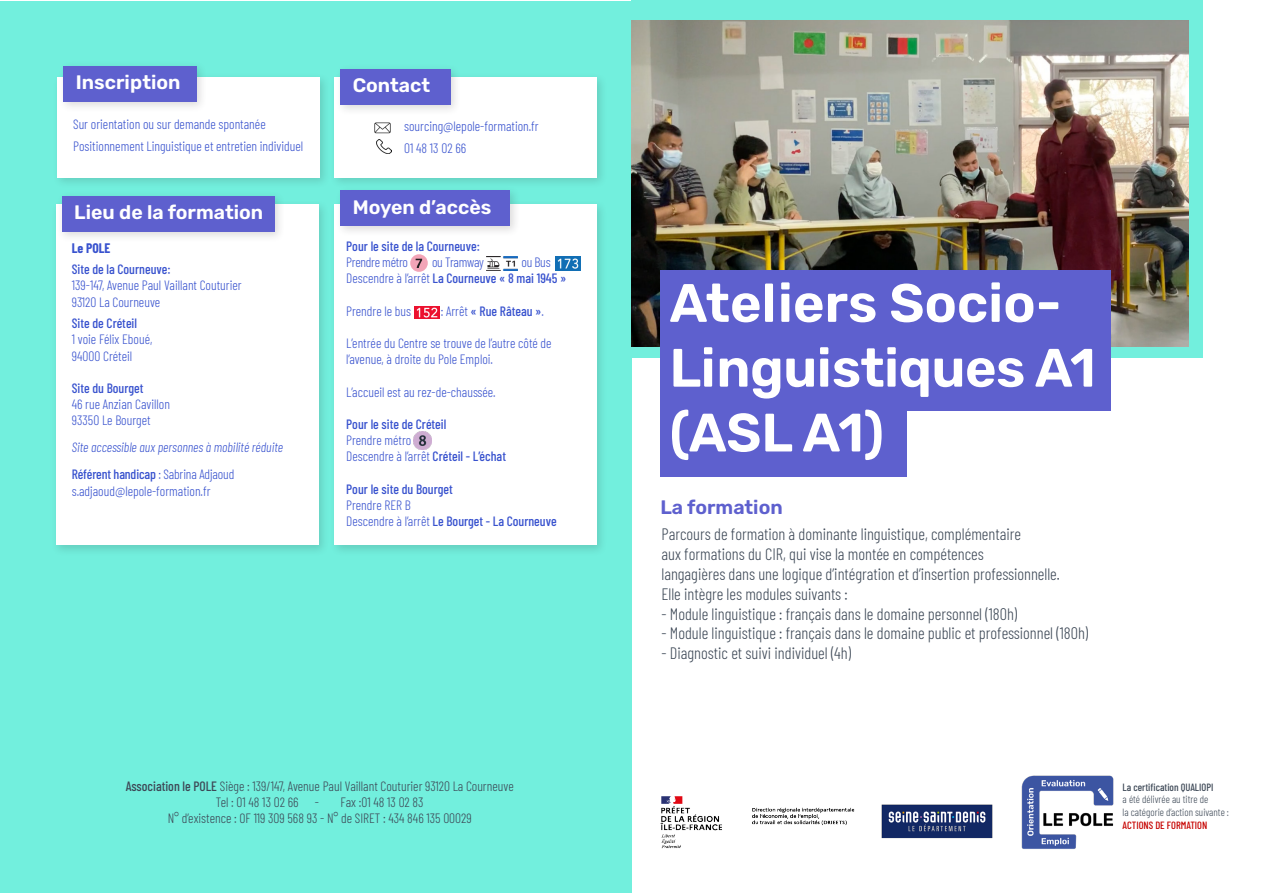
<style>
.page{position:relative;width:1263px;height:893px;background:#fff}
.page>*{position:absolute;margin:0;border:0;box-sizing:border-box;transform-origin:0 0}
.t1{font:600 54px/64.8px "Rubik";letter-spacing:-.01em;color:#fff}
.t2{font:600 19.5px "Rubik";color:#fff}
.t3{font:600 19.5px "Rubik";color:#5e60ce}
.t4{font:300 16.5px/19.8px "Barlow Condensed";color:#3d4856}
.t5{font:300 13.5px/16.2px "Barlow Condensed";color:#3852ce}
.t6{font:500 13.5px "Barlow Condensed";color:#3852ce}
.t7{font:300 13.5px/16.2px "Barlow Condensed";color:#3d4856}
.t8{font:italic 300 13.5px "Barlow Condensed";color:#3852ce}
.t9{font:300 13.5px "Barlow Condensed";letter-spacing:-.02em;color:#3852ce}
.t10{font:700 13.5px "Barlow Condensed";color:#3852ce}
.t11{font:300 10.5px/12.6px "Barlow Condensed";color:#3d4856}
.t12{font:500 10.5px "Barlow Condensed";color:#3d4856}
.s1{font-weight:300}
.s2{font-weight:500}
.s3{font-weight:500;color:#c60300}
</style>
<div class="page">
<div style="left:1px;top:1px;width:631px;height:891px;background:#72efdd"></div>
<div style="left:631px;top:0;width:571px;height:357px;background:#72efdd"></div>
<img style="left:632px;top:21px;width:556px;height:325px">
<div style="left:52px;top:72px;width:279px;height:117px;background:#231f20;opacity:.16"></div>
<div style="left:57px;top:77px;width:263px;height:101px;background:#fff"></div>
<div style="left:329px;top:72px;width:279px;height:117px;background:#231f20;opacity:.16"></div>
<div style="left:334px;top:77px;width:263px;height:101px;background:#fff"></div>
<div style="left:51px;top:199px;width:279px;height:357px;background:#231f20;opacity:.16"></div>
<div style="left:56px;top:204px;width:262px;height:341px;background:#fff"></div>
<div style="left:329px;top:199px;width:279px;height:357px;background:#231f20;opacity:.16"></div>
<div style="left:334px;top:204px;width:263px;height:341px;background:#fff"></div>
<div style="left:58px;top:60px;width:150px;height:53px;background:#231f20;opacity:.16"></div>
<div style="left:63px;top:66px;width:133px;height:36px;background:#5e60ce"></div>
<div style="left:335px;top:64px;width:126px;height:52px;background:#231f20;opacity:.16"></div>
<div style="left:340px;top:69px;width:110px;height:36px;background:#5e60ce"></div>
<div style="left:57px;top:190px;width:229px;height:53px;background:#231f20;opacity:.16"></div>
<div style="left:62px;top:196px;width:212px;height:36px;background:#5e60ce"></div>
<div style="left:335px;top:185px;width:186px;height:53px;background:#231f20;opacity:.16"></div>
<div style="left:340px;top:191px;width:170px;height:35px;background:#5e60ce"></div>
<img style="left:374px;top:122px;width:17px;height:12px">
<img style="left:377px;top:139px;width:14px;height:15px">
<img style="left:487px;top:257px;width:30px;height:14px">
<img style="left:414px;top:306px;width:25px;height:13px">
<div style="left:410px;top:254px;width:18px;height:18px;background:#f2a4b7;border-radius:50%"></div>
<svg style="left:416px;top:259px;width:6px;height:9px"></svg>
<img style="left:555px;top:256px;width:25px;height:15px">
<img style="left:413px;top:431px;width:19px;height:19px">
<img style="left:1021px;top:775px;width:93px;height:74px">
<img style="left:920px;top:804px;width:73px;height:35px">
<img style="left:660px;top:796px;width:260px;height:53px">
<div style="left:660px;top:270px;width:451px;height:83px;background:#5e60ce"></div>
<div style="left:660px;top:328px;width:451px;height:83px;background:#5e60ce"></div>
<div style="left:660px;top:390px;width:247px;height:87px;background:#5e60ce"></div>
<p class="t2" style="left:76px;top:71px;width:106px">Inscription</p>
<p class="t2" style="left:353px;top:75px;width:79px">Contact</p>
<p class="t5" style="left:73px;top:115px;width:194px">Sur orientation ou sur demande spontanée</p>
<p class="t5" style="left:73px;top:137px;width:232px">Positionnement Linguistique et entretien individuel</p>
<p class="t5" style="left:404px;top:117px;width:136px">sourcing@lepole-formation.fr</p>
<p class="t5" style="left:404px;top:139px;width:64px">01 48 13 02 66</p>
<p class="t2" style="left:74px;top:201px;width:190px">Lieu de la formation</p>
<p class="t2" style="left:353px;top:196px;width:140px">Moyen d’accès</p>
<p class="t6" style="left:346px;top:236px;width:135px">Pour le site de la Courneuve:</p>
<p class="t9" style="left:346px;top:252px;width:63px">Prendre métro</p>
<p class="t9" style="left:432px;top:252px;width:53px">ou Tramway</p>
<p class="t5" style="left:522px;top:253px;width:31px">ou Bus</p>
<p class="t6" style="left:346px;top:269px;width:222px"><span class="s1">Descendre à l’arrêt</span> La Courneuve « 8 mai 1945 »</p>
<p class="t5" style="left:346px;top:302px;width:66px">Prendre le bus</p>
<p class="t6" style="left:441px;top:301px;width:105px"><span class="s1">: Arrêt</span> « Rue Râteau »<span class="s1">.</span></p>
<p class="t5" style="left:346px;top:334px;width:207px">L’entrée du Centre se trouve de l’autre côté de l’avenue, à droite du Pole Emploi.</p>
<p class="t5" style="left:346px;top:383px;width:151px">L’accueil est au rez-de-chaussée.</p>
<p class="t6" style="left:346px;top:414px;width:102px">Pour le site de Créteil</p>
<p class="t5" style="left:346px;top:431px;width:161px">Prendre métro<br>Descendre à l’arrêt <span class="s2">Créteil - L’échat</span></p>
<p class="t6" style="left:346px;top:479px;width:108px">Pour le site du Bourget</p>
<p class="t5" style="left:346px;top:496px;width:212px">Prendre RER B<br>Descendre à l’arrêt <span class="s2">Le Bourget - La Courneuve</span></p>
<p class="t10" style="left:72px;top:238px;width:40px">Le POLE</p>
<p class="t6" style="left:72px;top:260px;width:100px">Site de la Courneuve:</p>
<p class="t5" style="left:72px;top:276px;width:172px">139-147, Avenue Paul Vaillant Couturier</p>
<p class="t5" style="left:72px;top:293px;width:90px">93120 La Courneuve</p>
<p class="t6" style="left:72px;top:314px;width:67px">Site de Créteil</p>
<p class="t5" style="left:72px;top:330px;width:82px">1 voie Félix Eboué,<br>94000 Créteil</p>
<p class="t6" style="left:72px;top:378px;width:73px">Site du Bourget</p>
<p class="t5" style="left:72px;top:395px;width:100px">46 rue Anzian Cavillon</p>
<p class="t5" style="left:72px;top:411px;width:80px">93350 Le Bourget</p>
<p class="t8" style="left:72px;top:438px;width:213px">Site accessible aux personnes à mobilité réduite</p>
<p class="t6" style="left:72px;top:465px;width:164px">Référent handicap <span class="s1">: Sabrina Adjaoud</span></p>
<p class="t5" style="left:72px;top:482px;width:140px">s.adjaoud@lepole-formation.fr</p>
<p class="t7" style="left:216px;top:777px;width:299px;text-indent:-90px"><span class="s2">Association le POLE</span> Siège : 139/147, Avenue Paul Vaillant Couturier 93120 La Courneuve<br>Tel : 01 48 13 02 66 -</p>
<p class="t7" style="left:341px;top:793px;width:85px">Fax :01 48 13 02 83</p>
<p class="t7" style="left:168px;top:809px;width:306px">N° d’existence : OF 119 309 568 93 - N° de SIRET : 434 846 135 00029</p>
<p class="t1" style="left:669px;top:272px;width:428px">Ateliers Socio-<br>Linguistiques A1 (ASL A1)</p>
<p class="t3" style="left:660px;top:496px;width:124px">La formation</p>
<p class="t4" style="left:661px;top:523px;width:400px">Parcours de formation à dominante linguistique, complémentaire<br>aux formations du CIR, qui vise la montée en compétences<br>langagières dans une logique d’intégration et d’insertion professionnelle.<br>Elle intègre les modules suivants :</p>
<p class="t4" style="left:661px;top:603px;width:357px">- Module linguistique : français dans le domaine personnel (180h)</p>
<p class="t4" style="left:661px;top:622px;width:428px">- Module linguistique : français dans le domaine public et professionnel (180h)</p>
<p class="t4" style="left:661px;top:642px;width:191px">- Diagnostic et suivi individuel (4h)</p>
<p class="t12" style="left:1123px;top:779px;width:92px">La certification QUALIOPI</p>
<p class="t11" style="left:1123px;top:792px;width:87px">a été délivrée au titre de</p>
<p class="t11" style="left:1123px;top:805px;width:108px">la catégorie d’action suivante :<br><span class="s3">ACTIONS DE FORMATION</span></p>
</div>
